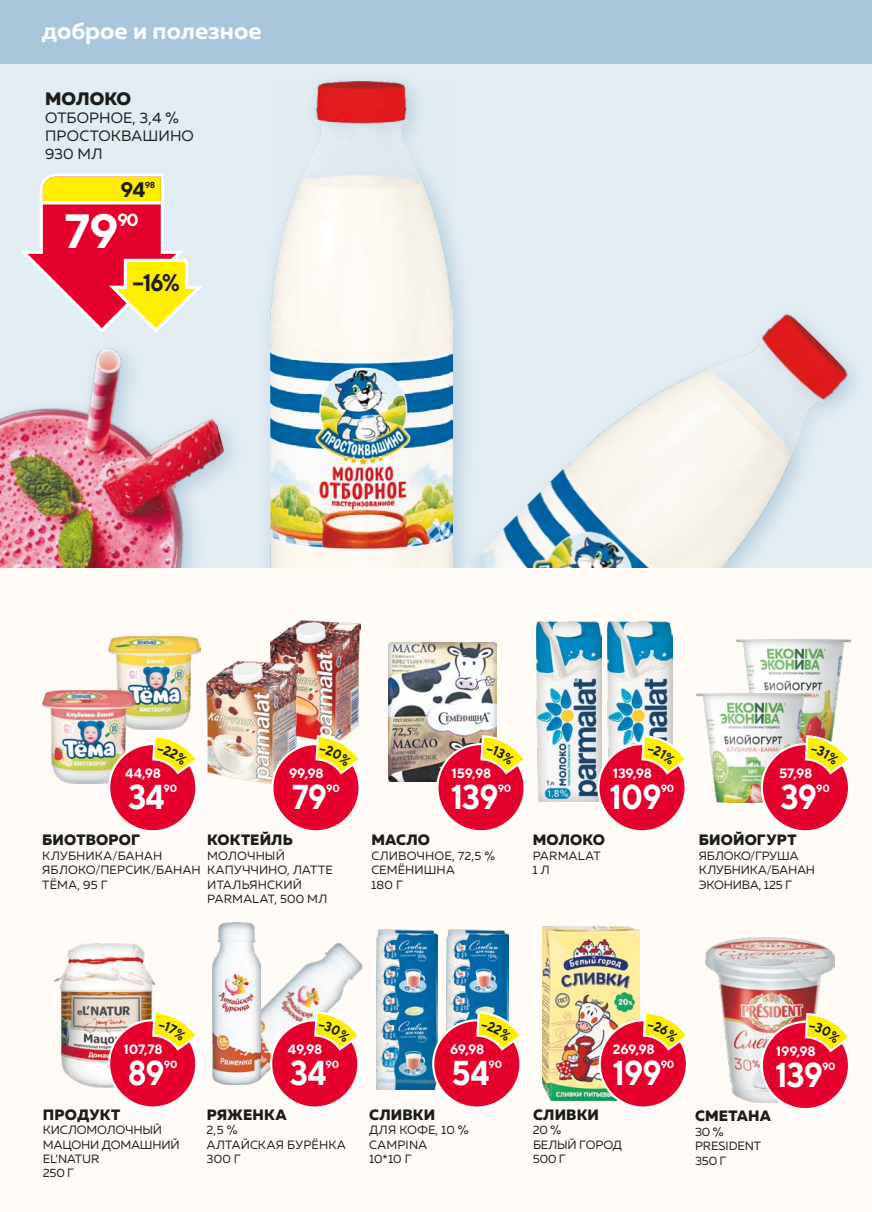
<style>
.page{position:relative;width:872px;height:1212px;background:#fff}
.page>*{position:absolute;margin:0;border:0;box-sizing:border-box;transform-origin:0 0}
.t1{font:700 48px "TT Norms";color:#fff}
.t2{font:700 34.5px "TT Norms";letter-spacing:-.025em;color:#fff;scale:.9 1}
.t3{font:700 24px "Muller";color:#fff}
.t4{font:700 24px "TT Norms";color:#1c1c1b;scale:.9 1}
.t5{font:700 21px "TT Norms";color:#1c1c1b}
.t6{font:800 18px "Muller";color:#1c1c1b}
.t7{font:700 17.55px "TT Norms";color:#fff}
.t8{font:800 15px "Muller";letter-spacing:.01em;color:#1c1c1b}
.t9{font:15px/18px "Muller";color:#1c1c1b}
.t10{font:700 13.5px "TT Norms";letter-spacing:-.015em;color:#fff}
.t11{font:12px/14.4px "Muller";letter-spacing:.01em;color:#1c1c1b}
.t12{font:12px/14.4px "Muller";letter-spacing:-.015em;color:#1c1c1b}
.t13{font:12px/14.4px "Muller";letter-spacing:-.01em;color:#1c1c1b}
.t14{font:700 10.5px "TT Norms";letter-spacing:-.025em;color:#fff}
.t15{font:700 8.7px "TT Norms";color:#1c1c1b}
</style>
<div class="page">
<div style="left:0;top:64px;width:872px;height:531px;background:#e2ecf3"></div>
<img style="left:0;top:348px;width:233px;height:220px">
<img style="left:270px;top:81px;width:183px;height:487px">
<img style="left:386px;top:278px;width:469px;height:290px">
<img style="left:793px;top:449px;width:62px;height:119px">
<div style="left:0;top:0;width:872px;height:64px;background:#a7c6dc"></div>
<div style="left:0;top:568px;width:872px;height:644px;background:#fffbf7"></div>
<svg style="left:20px;top:173px;width:182px;height:159px"></svg>
<hr style="left:42px;top:201px;width:120px;height:3px;background:#fff">
<img style="left:108px;top:636px;width:92px;height:93px">
<img style="left:43px;top:690px;width:92px;height:93px">
<div style="left:109px;top:744px;width:87px;height:87px;background:#e4022d;border-radius:50%"></div>
<img style="left:270px;top:621px;width:90px;height:119px">
<img style="left:207px;top:662px;width:90px;height:121px">
<div style="left:272px;top:744px;width:87px;height:87px;background:#e4022d;border-radius:50%"></div>
<div style="left:271px;top:743px;width:90px;height:89px;border:2px solid #fff;border-radius:50%"></div>
<img style="left:388px;top:642px;width:108px;height:139px">
<div style="left:437px;top:744px;width:87px;height:87px;background:#e4022d;border-radius:50%"></div>
<img style="left:536px;top:621px;width:65px;height:180px">
<img style="left:608px;top:621px;width:64px;height:137px">
<div style="left:598px;top:744px;width:87px;height:87px;background:#e4022d;border-radius:50%"></div>
<img style="left:54px;top:943px;width:101px;height:144px">
<div style="left:109px;top:1020px;width:87px;height:87px;background:#e4022d;border-radius:50%"></div>
<img style="left:221px;top:942px;width:142px;height:143px">
<div style="left:271px;top:1020px;width:87px;height:87px;background:#e4022d;border-radius:50%"></div>
<img style="left:212px;top:923px;width:49px;height:161px">
<img style="left:376px;top:929px;width:61px;height:161px">
<img style="left:447px;top:929px;width:61px;height:102px">
<div style="left:433px;top:1020px;width:87px;height:87px;background:#e4022d;border-radius:50%"></div>
<img style="left:543px;top:926px;width:96px;height:175px">
<div style="left:600px;top:1020px;width:87px;height:87px;background:#e4022d;border-radius:50%"></div>
<div style="left:598px;top:1019px;width:90px;height:89px;border:2px solid #fff;border-radius:50%"></div>
<img style="left:705px;top:938px;width:129px;height:165px">
<div style="left:762px;top:1022px;width:87px;height:87px;background:#e4022d;border-radius:50%"></div>
<div style="left:760px;top:1021px;width:90px;height:89px;border:2px solid #fff;border-radius:50%"></div>
<img style="left:737px;top:639px;width:113px;height:95px">
<img style="left:696px;top:693px;width:114px;height:109px">
<div style="left:762px;top:744px;width:87px;height:87px;background:#e4022d;border-radius:50%"></div>
<div style="left:760px;top:743px;width:90px;height:89px;border:2px solid #fff;border-radius:50%"></div>
<svg style="left:151px;top:737px;width:45px;height:90px"></svg>
<svg style="left:314px;top:734px;width:47px;height:93px"></svg>
<svg style="left:479px;top:734px;width:45px;height:93px"></svg>
<svg style="left:640px;top:734px;width:45px;height:93px"></svg>
<svg style="left:151px;top:1010px;width:45px;height:94px"></svg>
<svg style="left:313px;top:1010px;width:49px;height:94px"></svg>
<svg style="left:475px;top:1010px;width:45px;height:94px"></svg>
<svg style="left:641px;top:1013px;width:47px;height:91px"></svg>
<svg style="left:803px;top:1012px;width:47px;height:93px"></svg>
<svg style="left:803px;top:734px;width:47px;height:93px"></svg>
<h3 class="t3" style="left:42px;top:15px;width:221px">доброе и полезное</h3>
<h3 class="t6" style="left:45px;top:87px;width:87px">МОЛОКО</h3>
<p class="t9" style="left:45px;top:109px;width:150px">ОТБОРНОЕ, 3,4 %<br>ПРОСТОКВАШИНО<br>930 МЛ</p>
<h3 class="t5" style="left:121px;top:176px;width:26px">94</h3>
<p class="t15" style="left:145px;top:179px;width:12px">98</p>
<h1 class="t1" style="left:65px;top:201px;width:55px">79</h1>
<h3 class="t7" style="left:117px;top:209px;width:23px">90</h3>
<h3 class="t4" style="left:132px;top:268px;width:54px">−16%</h3>
<p class="t10" style="left:125px;top:765px;width:37px">44,98</p>
<p class="t10" style="left:289px;top:765px;width:36px">99,98</p>
<p class="t10" style="left:451px;top:765px;width:41px">159,98</p>
<p class="t10" style="left:613px;top:765px;width:41px">139,98</p>
<p class="t10" style="left:779px;top:765px;width:35px">57,98</p>
<h2 class="t2" style="left:128px;top:775px;width:42px">34</h2>
<p class="t14" style="left:164px;top:782px;width:15px">90</p>
<h2 class="t2" style="left:292px;top:775px;width:40px">79</h2>
<p class="t14" style="left:326px;top:782px;width:15px">90</p>
<h2 class="t2" style="left:450px;top:775px;width:55px">139</h2>
<p class="t14" style="left:498px;top:782px;width:15px">90</p>
<h2 class="t2" style="left:609px;top:775px;width:59px">109</h2>
<p class="t14" style="left:661px;top:782px;width:15px">90</p>
<h2 class="t2" style="left:781px;top:775px;width:42px">39</h2>
<p class="t14" style="left:816px;top:782px;width:15px">90</p>
<p class="t8" style="left:42px;top:831px;width:99px">БИОТВОРОГ</p>
<p class="t11" style="left:42px;top:848px;width:160px">КЛУБНИКА/БАНАН<br>ЯБЛОКО/ПЕРСИК/БАНАН<br>ТЁМА, 95 Г</p>
<p class="t8" style="left:207px;top:831px;width:87px">КОКТЕЙЛЬ</p>
<p class="t11" style="left:207px;top:848px;width:127px">МОЛОЧНЫЙ<br>КАПУЧЧИНО, ЛАТТЕ<br>ИТАЛЬЯНСКИЙ<br>PARMALAT, 500 МЛ</p>
<p class="t8" style="left:371px;top:831px;width:60px">МАСЛО</p>
<p class="t11" style="left:371px;top:848px;width:125px">СЛИВОЧНОЕ, 72,5 %<br>СЕМЁНИШНА<br>180 Г</p>
<p class="t8" style="left:533px;top:831px;width:74px">МОЛОКО</p>
<p class="t11" style="left:532px;top:848px;width:69px">PARMALAT<br>1 Л</p>
<p class="t8" style="left:699px;top:831px;width:99px">БИОЙОГУРТ</p>
<p class="t13" style="left:699px;top:848px;width:118px">ЯБЛОКО/ГРУША<br>КЛУБНИКА/БАНАН<br>ЭКОНИВА, 125 Г</p>
<p class="t10" style="left:123px;top:1041px;width:41px">107,78</p>
<p class="t10" style="left:288px;top:1041px;width:36px">49,98</p>
<p class="t10" style="left:450px;top:1041px;width:36px">69,98</p>
<p class="t10" style="left:613px;top:1041px;width:43px">269,98</p>
<p class="t10" style="left:776px;top:1043px;width:41px">199,98</p>
<h2 class="t2" style="left:128px;top:1051px;width:42px">89</h2>
<p class="t14" style="left:164px;top:1058px;width:15px">90</p>
<h2 class="t2" style="left:290px;top:1051px;width:42px">34</h2>
<p class="t14" style="left:325px;top:1058px;width:15px">90</p>
<h2 class="t2" style="left:451px;top:1051px;width:44px">54</h2>
<p class="t14" style="left:488px;top:1058px;width:15px">90</p>
<h2 class="t2" style="left:612px;top:1051px;width:56px">199</h2>
<p class="t14" style="left:660px;top:1058px;width:15px">90</p>
<h2 class="t2" style="left:775px;top:1053px;width:55px">139</h2>
<p class="t14" style="left:822px;top:1060px;width:15px">90</p>
<p class="t8" style="left:43px;top:1105px;width:79px">ПРОДУКТ</p>
<p class="t12" style="left:43px;top:1122px;width:138px">КИСЛОМОЛОЧНЫЙ<br>МАЦОНИ ДОМАШНИЙ<br>EL’NATUR<br>250 Г</p>
<p class="t8" style="left:207px;top:1105px;width:82px">РЯЖЕНКА</p>
<p class="t11" style="left:207px;top:1122px;width:141px">2,5 %<br>АЛТАЙСКАЯ БУРЁНКА<br>300 Г</p>
<p class="t8" style="left:369px;top:1105px;width:67px">СЛИВКИ</p>
<p class="t11" style="left:369px;top:1122px;width:101px">ДЛЯ КОФЕ, 10 %<br>CAMPINA<br>10*10 Г</p>
<p class="t8" style="left:533px;top:1105px;width:67px">СЛИВКИ</p>
<p class="t12" style="left:533px;top:1122px;width:91px">20 %<br>БЕЛЫЙ ГОРОД<br>500 Г</p>
<p class="t8" style="left:695px;top:1106px;width:78px">СМЕТАНА</p>
<p class="t11" style="left:695px;top:1124px;width:68px">30 %<br>PRESIDENT<br>350 Г</p>
</div>
